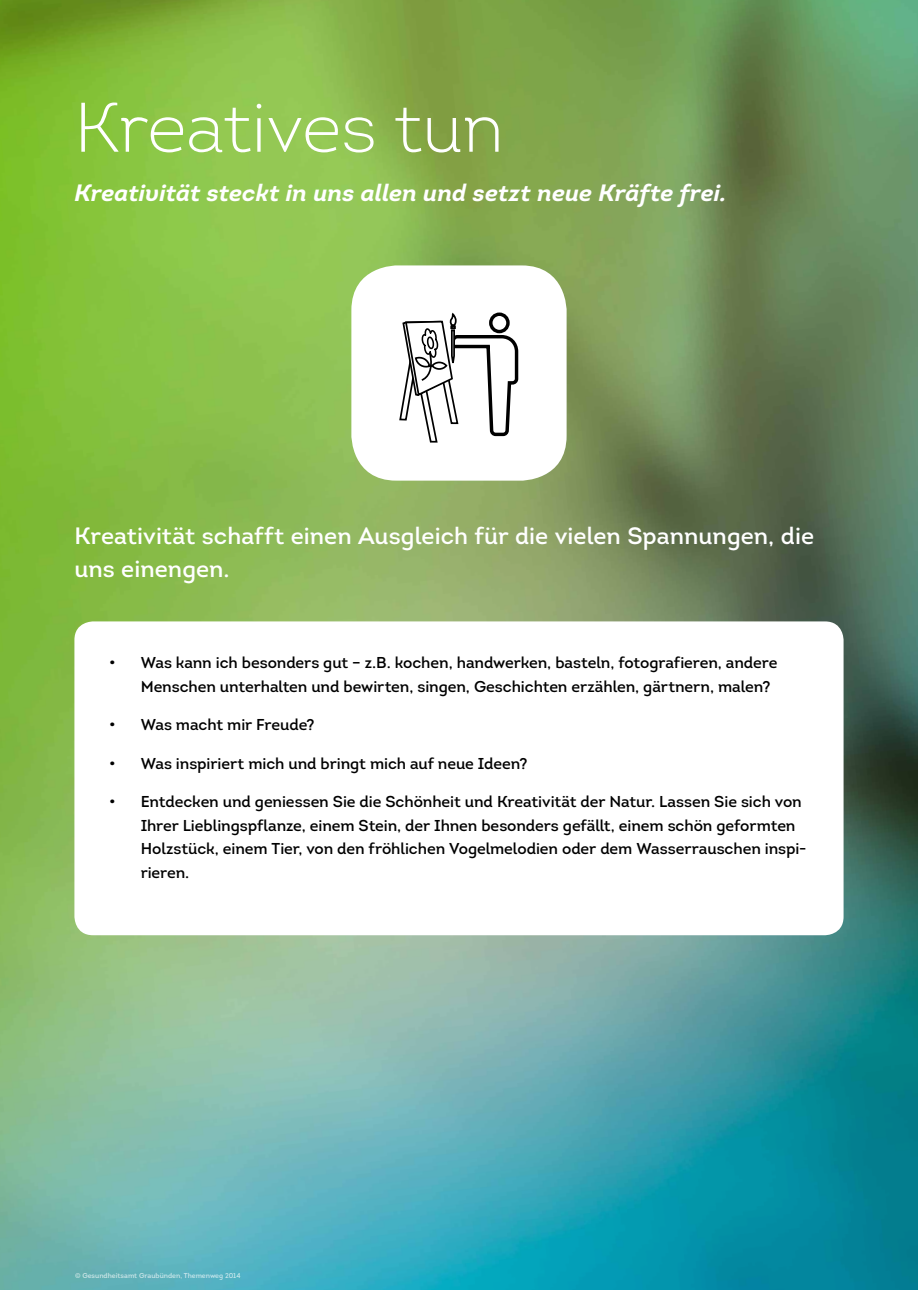
<style>
.page{position:relative;width:918px;height:1290px;background:#fff}
.page>*{position:absolute;margin:0;border:0;box-sizing:border-box;transform-origin:0 0}
.t1{font:300 70px "Intro";color:#fff}
.t2{font:23.62px/33.2px "Intro";color:#fff}
.t3{font:italic 700 23.62px "Intro";color:#fff}
.t4{font:15.75px/23.6px "Intro";letter-spacing:-.005em;color:#000}
.t5{font:7px "Intro";color:#fff}
</style>
<div class="page">
<img style="left:0;top:0;width:918px;height:1290px">
<div style="left:351px;top:265px;width:215px;height:216px;background:#fff;border-radius:45px"></div>
<svg style="left:399px;top:312px;width:120px;height:131px"></svg>
<div style="left:74px;top:621px;width:769px;height:314px;background:#fff;border-radius:19px"></div>
<h1 class="t1" style="left:74px;top:84px;width:431px">Kreatives tun</h1>
<h2 class="t3" style="left:74px;top:177px;width:653px">Kreativität steckt in uns allen und setzt neue Kräfte frei.</h2>
<h2 class="t2" style="left:74px;top:519px;width:741px">Kreativität schafft einen Ausgleich für die vielen Spannungen, die uns einengen.</h2>
<p class="t4" style="left:141px;top:651px;width:638px;text-indent:-31px">• Was kann ich besonders gut – z.B. kochen, handwerken, basteln, fotografieren, andere<br>Menschen unterhalten und bewirten, singen, Geschichten erzählen, gärtnern, malen?</p>
<p class="t4" style="left:109px;top:713px;width:207px">• Was macht mir Freude?</p>
<p class="t4" style="left:109px;top:751px;width:420px">• Was inspiriert mich und bringt mich auf neue Ideen?</p>
<p class="t4" style="left:141px;top:790px;width:667px;text-indent:-31px">• Entdecken und geniessen Sie die Schönheit und Kreativität der Natur. Lassen Sie sich von Ihrer Lieblingspflanze, einem Stein, der Ihnen besonders gefällt, einem schön geformten Holzstück, einem Tier, von den fröhlichen Vogelmelodien oder dem Wasserrauschen inspi&shy;rieren.</p>
<p class="t5" style="left:75px;top:1271px;width:167px">© Gesundheitsamt Graubünden, Themenweg 2014</p>
</div>
